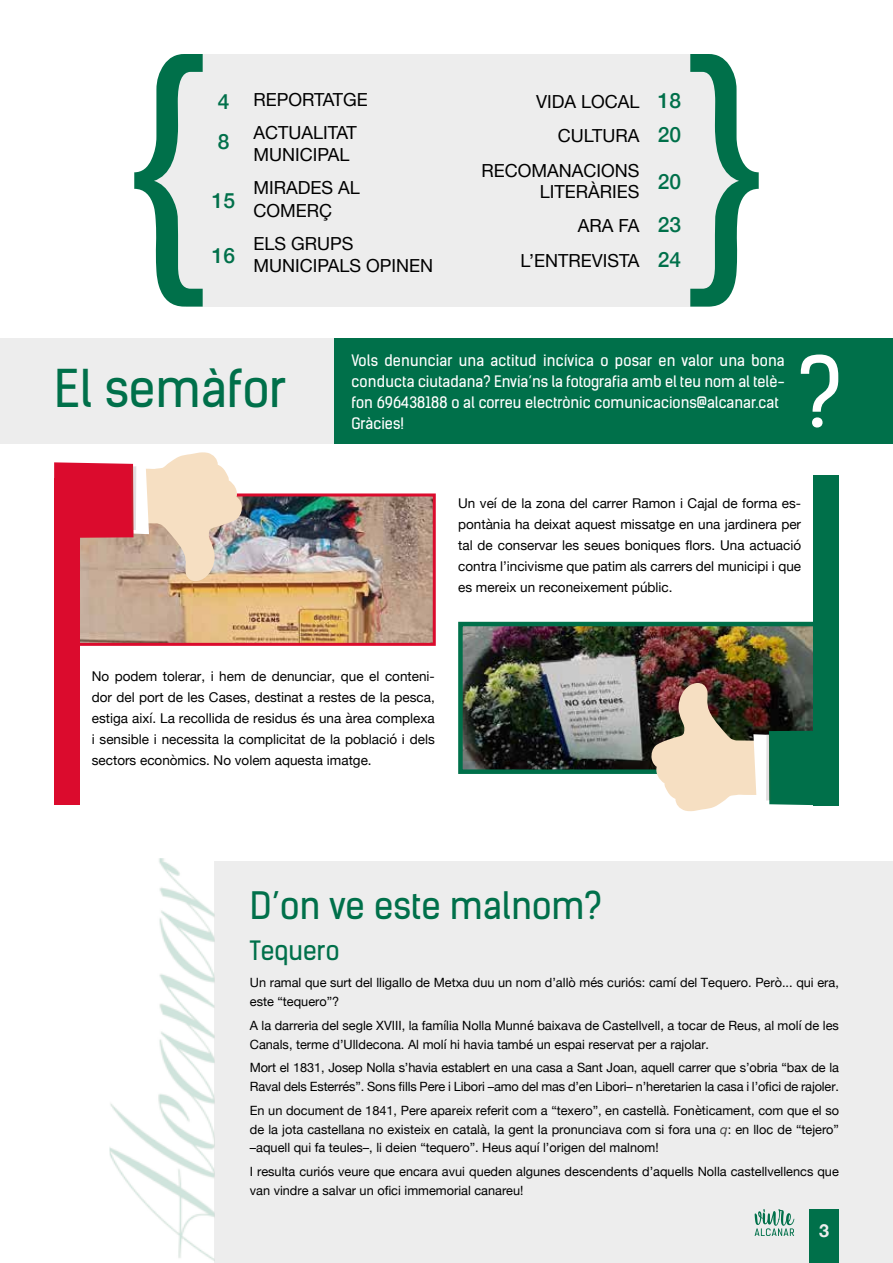
<style>
.page{position:relative;width:893px;height:1263px;background:#fff}
.page>*{position:absolute;margin:0;border:0;box-sizing:border-box;transform-origin:0 0}
.t1{font:91.5px "Kelson Sans";color:#fff}
.t2{font:49.5px "Kelson Sans";color:#00704a}
.t3{font:36px "Kelson Sans";color:#00704a}
.t4{font:25.5px "Kelson Sans";color:#00704a}
.t5{font:500 21px/34.5px "Helvetica Neue";color:#00704a}
.t6{font:18px/34.5px "Helvetica Neue";color:#000}
.t7{font:700 18px "Helvetica Neue";color:#ededed}
.t8{font:15px/21px "Kelson Sans";color:#fff}
.t9{font:13.5px/21px "Helvetica Neue";color:#000;text-align:justify}
.t10{font:12.75px/18.8px "Helvetica Neue";color:#000}
.s1{font-style:italic;color:#404040}
</style>
<div class="page">
<div style="left:215px;top:862px;width:678px;height:401px;background:#ededed"></div>
<div style="left:809px;top:1209px;width:30px;height:54px;background:#00704a"></div>
<svg style="left:755px;top:1209px;width:39px;height:27px"></svg>
<div style="left:186px;top:54px;width:523px;height:253px;background:#ededed"></div>
<svg style="left:134px;top:54px;width:69px;height:253px"></svg>
<svg style="left:690px;top:54px;width:69px;height:253px"></svg>
<div style="left:0;top:338px;width:712px;height:106px;background:#ededed"></div>
<img style="left:110px;top:858px;width:105px;height:405px">
<img style="left:463px;top:627px;width:350px;height:142px">
<div style="left:458px;top:622px;width:380px;height:152px;border:4px solid #00704a"></div>
<div style="left:813px;top:475px;width:26px;height:331px;background:#00704a"></div>
<svg style="left:651px;top:683px;width:162px;height:128px;background:#8e927f"></svg>
<img style="left:79px;top:497px;width:353px;height:145px">
<div style="left:56px;top:493px;width:380px;height:153px;border:3px solid #db0b2d"></div>
<div style="left:54px;top:478px;width:25px;height:326px;background:#db0b2d"></div>
<svg style="left:54px;top:452px;width:188px;height:135px"></svg>
<div style="left:334px;top:338px;width:559px;height:106px;background:#00704a"></div>
<h3 class="t5" style="left:218px;top:79px;width:13px;line-height:40.5px">4<br>8</h3>
<h3 class="t5" style="left:212px;top:181px;width:25px">15</h3>
<h3 class="t5" style="left:212px;top:237px;width:25px">16</h3>
<h3 class="t6" style="left:253px;top:84px;width:116px;line-height:33px">REPORTATGE<br>ACTUALITAT</h3>
<h3 class="t6" style="left:253px;top:139px;width:108px;line-height:33px">MUNICIPAL<br>MIRADES AL</h3>
<h3 class="t6" style="left:253px;top:195px;width:101px;line-height:33px">COMERÇ<br>ELS GRUPS</h3>
<h3 class="t6" style="left:253px;top:249px;width:181px">MUNICIPALS OPINEN</h3>
<h3 class="t6" style="left:482px;top:85px;width:160px;text-align:right">VIDA LOCAL<br>CULTURA<br>RECOMANACIONS</h3>
<h3 class="t6" style="left:521px;top:175px;width:120px;text-align:right">LITERÀRIES<br>ARA FA<br>L’ENTREVISTA</h3>
<h3 class="t5" style="left:658px;top:81px;width:25px">18<br>20</h3>
<h3 class="t5" style="left:658px;top:158px;width:25px;line-height:43.5px">20<br>23</h3>
<h3 class="t5" style="left:658px;top:240px;width:25px">24</h3>
<h2 class="t2" style="left:54px;top:358px;width:234px">El semàfor</h2>
<p class="t8" style="left:351px;top:350px;width:435px">Vols denunciar una actitud incívica o posar en valor una bona conducta ciutadana? Envia’ns la fotografia amb el teu nom al telè&shy;fon 696438188 o al correu electrònic comunicacions@alcanar.cat Gràcies!</p>
<h1 class="t1" style="left:798px;top:337px;width:46px">?</h1>
<p class="t9" style="left:458px;top:493px;width:344px">Un veí de la zona del carrer Ramon i Cajal de forma es&shy;pontània ha deixat aquest missatge en una jardinera per tal de conservar les seues boniques flors. Una actuació contra l’incivisme que patim als carrers del municipi i que es mereix un reconeixement públic.</p>
<p class="t9" style="left:92px;top:666px;width:344px">No podem tolerar, i hem de denunciar, que el conteni&shy;dor del port de les Cases, destinat a restes de la pesca, estiga així. La recollida de residus és una àrea complexa i sensible i necessita la complicitat de la població i dels sectors econòmics. No volem aquesta imatge.</p>
<h3 class="t3" style="left:250px;top:883px;width:354px">D’on ve este malnom?</h3>
<h3 class="t4" style="left:250px;top:935px;width:91px">Tequero</h3>
<p class="t10" style="left:250px;top:974px;width:591px">Un ramal que surt del lligallo de Metxa duu un nom d’allò més curiós: camí del Tequero. Però... qui era, este “tequero”?</p>
<p class="t10" style="left:250px;top:1016px;width:591px">A la darreria del segle XVIII, la família Nolla Munné baixava de Castellvell, a tocar de Reus, al molí de les<br>Canals, terme d’Ulldecona. Al molí hi havia també un espai reservat per a rajolar.</p>
<p class="t10" style="left:250px;top:1059px;width:591px">Mort el 1831, Josep Nolla s’havia establert en una casa a Sant Joan, aquell carrer que s’obria “bax de la<br>Raval dels Esterrés”. Sons fills Pere i Libori –amo del mas d’en Libori– n’heretarien la casa i l’ofici de rajoler.</p>
<p class="t10" style="left:250px;top:1102px;width:591px;text-align:justify">En un document de 1841, Pere apareix referit com a “texero”, en castellà. Fonèticament, com que el so de la jota castellana no existeix en català, la gent la pronunciava com si fora una <span class="s1">q</span>: en lloc de “tejero” –aquell qui fa teules–, li deien “tequero”. Heus aquí l’origen del malnom!</p>
<p class="t10" style="left:250px;top:1163px;width:591px">I resulta curiós veure que encara avui queden algunes descendents d’aquells Nolla castellvellencs que van vindre a salvar un ofici immemorial canareu!</p>
<h3 class="t7" style="left:819px;top:1216px;width:12px">3</h3>
</div>
